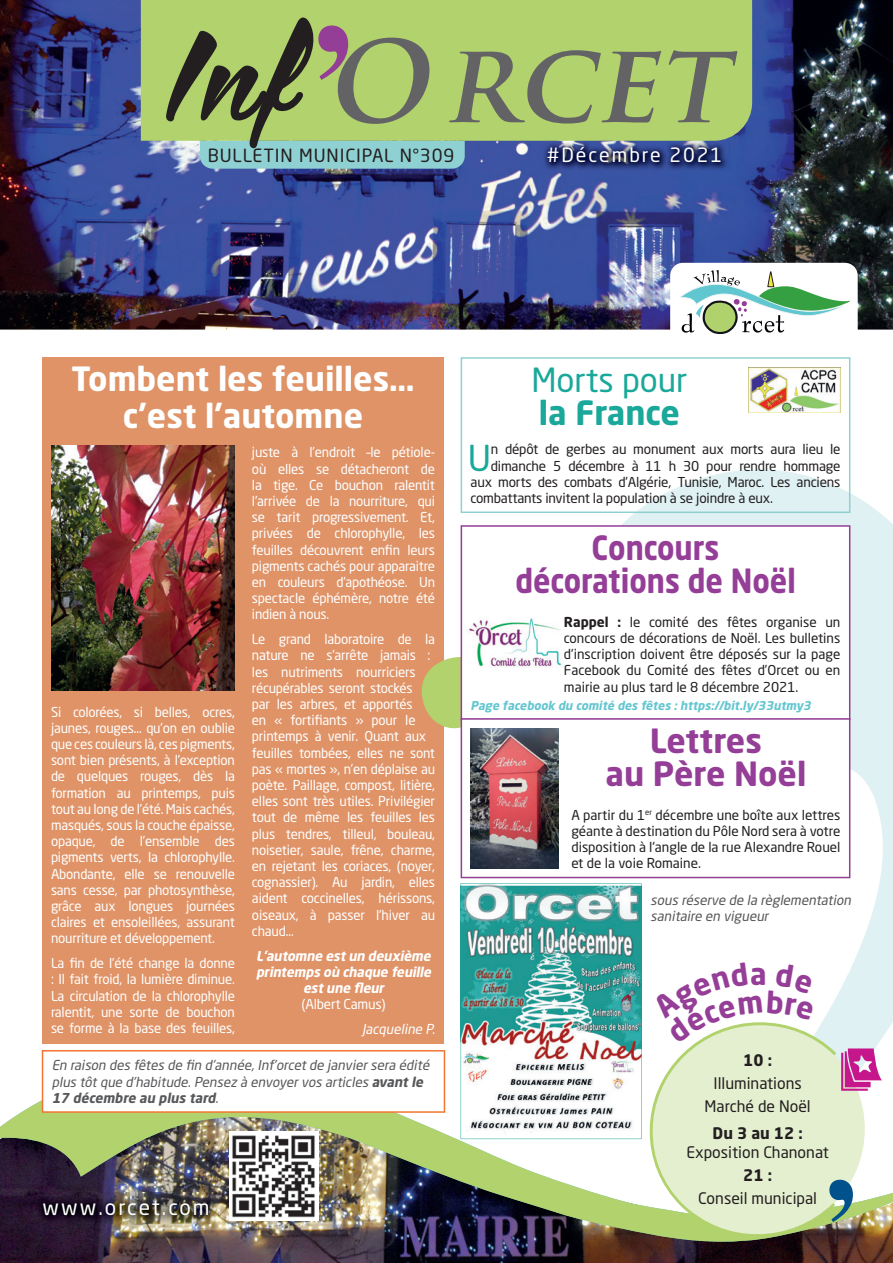
<style>
.page{position:relative;width:893px;height:1263px;background:#fff}
.page>*{position:absolute;margin:0;border:0;box-sizing:border-box;transform-origin:0 0}
.t1{font:italic 700 109.95px "Trajan Pro";color:#636366}
.t2{font:35.25px "Neo Sans Pro";color:#1aa89a}
.t3{font:700 33px/37.5px "Neo Sans Pro";color:#fff;text-align:center}
.t4{font:700 33px/33px "Neo Sans Pro";color:#953e97;text-align:center;scale:.9 1}
.t5{font:33px/33px "Neo Sans Pro";color:#1aa89a}
.t6{font:700 33px/33px "Neo Sans Pro";color:#953e97;text-align:center}
.t7{font:700 29.55px "Neo Sans Pro";color:#953e97}
.t8{font:21px "Neo Sans Pro";letter-spacing:.1em;color:#fff}
.t9{font:19.5px "Neo Sans Pro";letter-spacing:.1em;color:#fff}
.t10{font:18px "Neo Sans Pro";letter-spacing:.05em;color:#231f20}
.t11{font:15.75px/23.1px "Neo Sans Pro";color:#231f20;text-align:center}
.t12{font:13.5px/16.2px "Neo Sans Pro";letter-spacing:-.015em;color:#fff;text-align:justify}
.t13{font:13.5px/16.2px "Neo Sans Pro";letter-spacing:-.015em;color:#231f20;text-align:justify}
.t14{font:italic 13.5px/16.2px "Neo Sans Pro";color:#57585a}
.t15{font:italic 700 13.5px/16.2px "Neo Sans Pro";color:#fff;text-align:center}
.t16{font:italic 13.5px "Neo Sans Pro";color:#fff}
.t17{font:italic 700 12px "Neo Sans Pro";color:#63c6d0}
.s1{font-family:"Bira PERSONALUSEONLY";font-weight:400;font-style:normal;color:#231f20}
.s2{font-weight:400;font-style:normal}
.s3{font-weight:700}
</style>
<div class="page">
<img style="left:0;top:0;width:893px;height:330px">
<div style="left:670px;top:263px;width:188px;height:82px;background:#fff;border-radius:13px"></div>
<svg style="left:680px;top:270px;width:170px;height:64px"></svg>
<img style="left:542px;top:141px;width:188px;height:30px">
<div style="left:200px;top:141px;width:265px;height:28px;background:#8fd1d2"></div>
<div style="left:141px;top:0;width:611px;height:141px;background:#b1d26c"></div>
<svg style="left:318px;top:26px;width:30px;height:54px;background:#a18282"></svg>
<svg style="left:575px;top:463px;width:318px;height:598px"></svg>
<img style="left:0;top:1241px;width:893px;height:22px">
<img style="left:0;top:1061px;width:893px;height:180px">
<div style="left:43px;top:357px;width:401px;height:686px;background:#df9367"></div>
<svg style="left:461px;top:357px;width:389px;height:156px"></svg>
<img style="left:748px;top:367px;width:92px;height:46px">
<img style="left:461px;top:883px;width:181px;height:256px">
<svg style="left:421px;top:655px;width:40px;height:149px"></svg>
<svg style="left:461px;top:525px;width:389px;height:193px"></svg>
<img style="left:466px;top:617px;width:98px;height:50px">
<svg style="left:42px;top:1050px;width:403px;height:63px"></svg>
<img style="left:51px;top:445px;width:184px;height:245px">
<svg style="left:461px;top:718px;width:389px;height:160px"></svg>
<img style="left:471px;top:728px;width:88px;height:140px">
<div style="left:652px;top:1023px;width:213px;height:212px;background:#e4efcf;border-radius:50%"></div>
<svg style="left:639px;top:1011px;width:197px;height:237px"></svg>
<svg style="left:841px;top:1048px;width:41px;height:43px"></svg>
<svg style="left:829px;top:1179px;width:24px;height:43px"></svg>
<svg style="left:652px;top:962px;width:162px;height:81px"></svg>
<p class="t1" style="left:166px;top:14px;width:587px"><span class="s1">Inf</span> ORCET</p>
<p class="t10" style="left:208px;top:144px;width:248px">BULLETIN MUNICIPAL N°309</p>
<p class="t9" style="left:547px;top:143px;width:177px">#Décembre 2021</p>
<p class="t3" style="left:71px;top:359px;width:345px">Tombent les feuilles… c’est l’automne</p>
<p class="t12" style="left:51px;top:703px;width:185px">Si colorées, si belles, ocres, jaunes, rouges… qu’on en oublie que ces couleurs là, ces pigments, sont bien présents, à l’exception de quelques rouges, dès la formation au printemps, puis tout au long de l’été. Mais cachés, masqués, sous la couche épaisse, opaque, de l’ensemble des pigments verts, la chlorophylle.<br>Abondante, elle se renouvelle sans cesse, par photosynthèse, grâce aux longues journées claires et ensoleillées, assurant nourriture et développement.</p>
<p class="t12" style="left:51px;top:955px;width:185px">La fin de l’été change la donne : Il fait froid, la lumière diminue.<br>La circulation de la chlorophylle ralentit, une sorte de bouchon se forme à la base des feuilles,</p>
<p class="t12" style="left:252px;top:444px;width:185px">juste à l’endroit –le pétiole&shy;où elles se détacheront de la tige. Ce bouchon ralentit l’arrivée de la nourriture, qui se tarit progressivement. Et, privées de chlorophylle, les feuilles découvrent enfin leurs pigments cachés pour apparaitre en couleurs d’apothéose. Un spectacle éphémère, notre été indien à nous.</p>
<p class="t12" style="left:252px;top:631px;width:185px;text-align:left">Le grand laboratoire de la nature ne s’arrête jamais : les nutriments nourriciers récupérables seront stockés<br>par les arbres, et apportés<br>en « fortifiants » pour le printemps à venir. Quant aux feuilles tombées, elles ne sont pas « mortes », n’en déplaise au poète. Paillage, compost, litière, elles sont très utiles. Privilégier tout de même les feuilles les plus tendres, tilleul, bouleau, noisetier, saule, frêne, charme, en rejetant les coriaces, (noyer, cognassier). Au jardin, elles aident coccinelles, hérissons, oiseaux, à passer l’hiver au chaud…</p>
<p class="t15" style="left:256px;top:947px;width:179px">L’automne estun deuxième printemps où chaque feuille estune fleur<br><span class="s2">(Albert Camus)</span></p>
<p class="t16" style="left:362px;top:1020px;width:77px">Jacqueline P.</p>
<p class="t14" style="left:52px;top:1057px;width:382px">En raison des fêtes de fin d’année,Inf’orcetde janviersera édité plus tôtque d’habitude.Pensez à envoyervos articles <span class="s3">avant le<br>17 décembre au plus tard</span>.</p>
<p class="t8" style="left:43px;top:1195px;width:169px">www.orcet.com</p>
<p class="t5" style="left:531px;top:363px;width:158px">Morts pour <span class="s3">la France</span></p>
<p class="t2" style="left:468px;top:436px;width:25px">U</p>
<p class="t13" style="left:491px;top:441px;width:351px">n dépôt de gerbes au monument aux morts aura lieu le</p>
<p class="t13" style="left:491px;top:457px;width:351px">dimanche 5 décembre à 11 h 30 pour rendre hommage</p>
<p class="t13" style="left:471px;top:474px;width:371px">aux morts des combats d’Algérie, Tunisie, Maroc. Les anciens</p>
<p class="t13" style="left:471px;top:490px;width:304px">combattants invitent la population à se joindre à eux.</p>
<p class="t4" style="left:515px;top:531px;width:313px">Concours décorations de Noël</p>
<p class="t13" style="left:564px;top:613px;width:278px"><span class="s3">Rappel :</span> le comité des fêtes organise un concours de décorations de Noël. Les bulletins d’inscription doivent être déposés sur la page Facebook du Comité des fêtes d’Orcet ou en mairie au plus tard le 8 décembre 2021.</p>
<p class="t17" style="left:471px;top:698px;width:344px">Page facebook du comité des fêtes :https://bit.ly/33utmy3</p>
<p class="t6" style="left:605px;top:724px;width:202px">Lettres<br>au Père Noël</p>
<p class="t13" style="left:571px;top:806px;width:271px">A partir du 1<sup>er</sup> décembre une boîte aux lettres géante à destination du Pôle Nord sera à votre disposition à l'angle de la rue Alexandre Rouel et de la voie Romaine.</p>
<p class="t14" style="left:651px;top:891px;width:205px">sous réserve de la règlementation sanitaire en vigueur</p>
<p class="t7" style="left:750px;top:955px;width:18px">a</p>
<p class="t11" style="left:705px;top:1048px;width:108px"><span class="s3">10 :<br></span>Illuminations<br>Marché de Noël</p>
<p class="t11" style="left:686px;top:1124px;width:144px;line-height:18.9px"><span class="s3">Du 3 au 12 :<br></span>Exposition Chanonat</p>
<p class="t11" style="left:698px;top:1164px;width:120px"><span class="s3">21 :<br></span>Conseil municipal</p>
</div>
